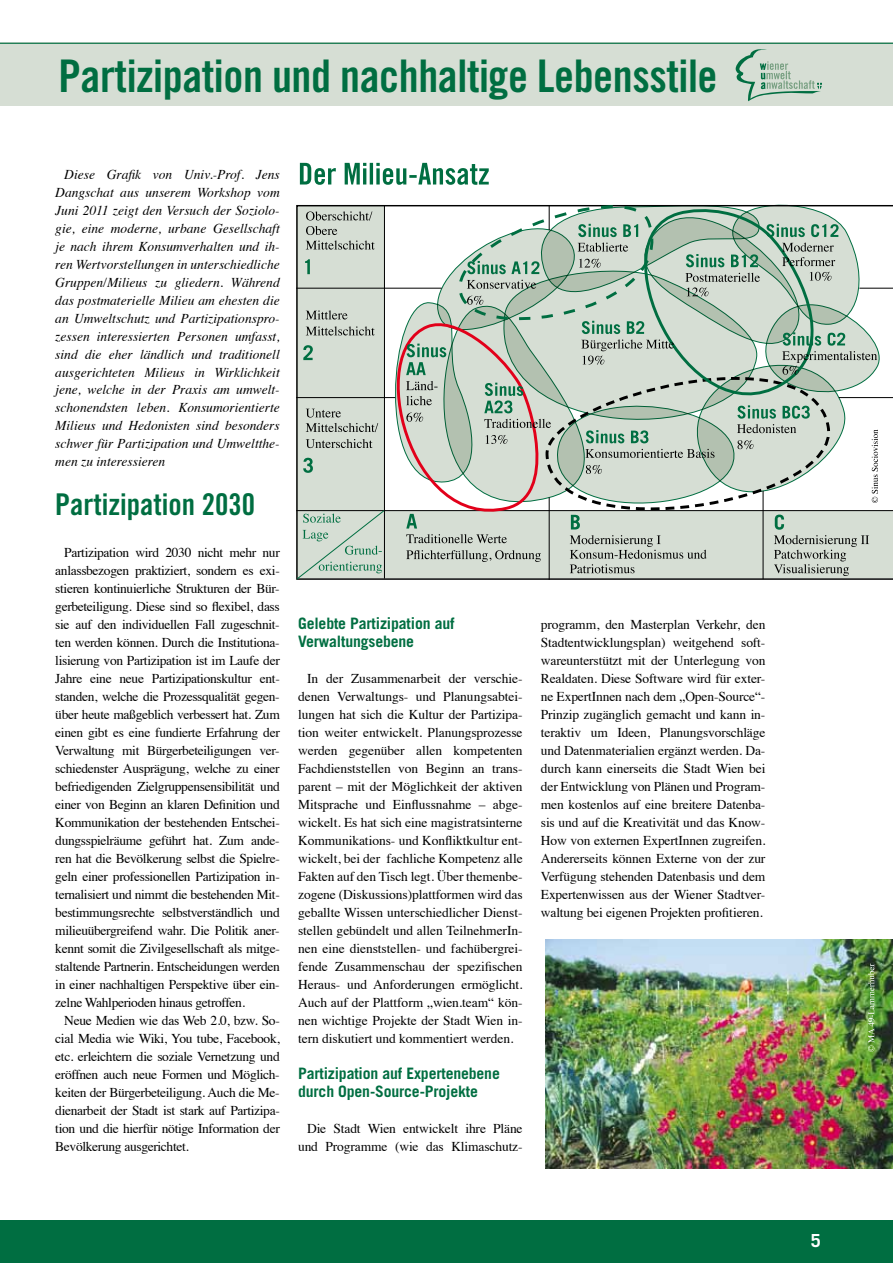
<style>
.page{position:relative;width:893px;height:1263px;background:#fff}
.page>*{position:absolute;margin:0;border:0;box-sizing:border-box;transform-origin:0 0}
.t1{font:45px "Trade Gothic Bold Cond Twenty";letter-spacing:-.01em;color:#006e41}
.t2{font:30px "Trade Gothic Bold Cond Twenty";color:#006e41}
.t3{font:700 18px "Trade Gothic";color:#fff}
.t4{font:700 15.75px/18px "Trade Gothic";letter-spacing:-.01em;color:#006e41}
.t5{font:13.5px/18px "Times";letter-spacing:-.01em;color:#000;text-align:justify}
.t6{font:italic 13.5px/18px "Times";color:#000;text-align:justify}
</style>
<div class="page">
<div style="left:0;top:1220px;width:893px;height:43px;background:#006e41"></div>
<div style="left:0;top:43px;width:893px;height:63px;background:#d6ded4"></div>
<hr style="left:0;top:43px;width:893px;height:1px;background:#006e41">
<svg style="left:736px;top:49px;width:86px;height:52px"></svg>
<hr style="left:859px;top:288px;width:34px;height:1px;background:#000">
<hr style="left:839px;top:397px;width:54px;height:1px;background:#000">
<hr style="left:296px;top:510px;width:597px;height:1px;background:#000">
<svg style="left:300px;top:163px;width:189px;height:22px"></svg>
<img style="left:545px;top:940px;width:348px;height:228px">
<svg style="left:868px;top:963px;width:6px;height:89px"></svg>
<svg style="left:296px;top:204px;width:585px;height:376px;background:#c3cdc3"></svg>
<h1 class="t1" style="left:59px;top:48px;width:661px">Partizipation und nachhaltige Lebensstile</h1>
<p class="t6" style="left:55px;top:164px;width:226px;text-indent:9px">Diese Grafik von Univ.-Prof. Jens Dangschat aus unserem Workshop vom Juni 2011 zeigt den Versuch der Soziolo&shy;gie, eine moderne, urbane Gesellschaft je nach ihrem Konsumverhalten und ih&shy;ren Wertvorstellungen in unterschiedliche Gruppen/Milieus zu gliedern. Während das postmaterielle Milieu am ehesten die an Umweltschutz und Partizipationspro&shy;zessen interessierten Personen umfasst, sind die eher ländlich und traditionell ausgerichteten Milieus in Wirklichkeit jene, welche in der Praxis am umwelt&shy;schonendsten leben. Konsumorientierte Milieus und Hedonisten sind besonders schwer für Partizipation und Umweltthe&shy;men zu interessieren</p>
<h2 class="t2" style="left:55px;top:486px;width:201px">Partizipation 2030</h2>
<p class="t5" style="left:55px;top:542px;width:226px;text-indent:9px">Partizipation wird 2030 nicht mehr nur anlassbezogen praktiziert, sondern es exi&shy;stieren kontinuierliche Strukturen der Bür&shy;gerbeteiligung. Diese sind so flexibel, dass sie auf den individuellen Fall zugeschnit&shy;ten werden können. Durch die Institutiona&shy;lisierung von Partizipation ist im Laufe der Jahre eine neue Partizipationskultur ent&shy;standen, welche die Prozessqualität gegen&shy;über heute maßgeblich verbessert hat. Zum einen gibt es eine fundierte Erfahrung der Verwaltung mit Bürgerbeteiligungen ver&shy;schiedenster Ausprägung, welche zu einer befriedigenden Zielgruppensensibilität und einer von Beginn an klaren Definition und Kommunikation der bestehenden Entschei&shy;dungsspielräume geführt hat. Zum ande&shy;ren hat die Bevölkerung selbst die Spielre&shy;geln einer professionellen Partizipation in&shy;ternalisiert und nimmt die bestehenden Mit&shy;bestimmungsrechte selbstverständlich und milieuübergreifend wahr. Die Politik aner&shy;kennt somit die Zivilgesellschaft als mitge&shy;staltende Partnerin. Entscheidungen werden in einer nachhaltigen Perspektive über ein&shy;zelne Wahlperioden hinaus getroffen.</p>
<p class="t5" style="left:55px;top:1010px;width:226px;text-indent:9px">Neue Medien wie das Web 2.0, bzw. So&shy;cial Media wie Wiki, You tube, Facebook, etc. erleichtern die soziale Vernetzung und eröffnen auch neue Formen und Möglich&shy;keiten der Bürgerbeteiligung. Auch die Me&shy;dienarbeit der Stadt ist stark auf Partizipa&shy;tion und die hierfür nötige Information der Bevölkerung ausgerichtet.</p>
<p class="t4" style="left:298px;top:614px;width:158px">Gelebte Partizipation auf<br>Verwaltungsebene</p>
<p class="t5" style="left:298px;top:668px;width:226px;text-indent:9px">In der Zusammenarbeit der verschie&shy;denen Verwaltungs- und Planungsabtei&shy;lungen hat sich die Kultur der Partizipa&shy;tion weiter entwickelt. Planungsprozesse werden gegenüber allen kompetenten Fachdienststellen von Beginn an trans&shy;parent – mit der Möglichkeit der aktiven Mitsprache und Einflussnahme – abge&shy;wickelt. Es hat sich eine magistratsinterne Kommunikations- und Konfliktkultur ent&shy;wickelt, bei der fachliche Kompetenz alle Fakten auf den Tisch legt. Über themenbe&shy;zogene (Diskussions)plattformen wird das geballte Wissen unterschiedlicher Dienst&shy;stellen gebündelt und allen TeilnehmerIn&shy;nen eine dienststellen- und fachübergrei&shy;fende Zusammenschau der spezifischen Heraus- und Anforderungen ermöglicht.<br>Auch auf der Plattform „wien.team“ kön&shy;nen wichtige Projekte der Stadt Wien in&shy;tern diskutiert und kommentiert werden.</p>
<p class="t4" style="left:298px;top:1064px;width:203px">Partizipation auf Expertenebene durch Open-Source-Projekte</p>
<p class="t5" style="left:298px;top:1118px;width:226px;text-align:right">Die Stadt Wien entwickelt ihre Pläne und Programme (wie das Klimaschutz-</p>
<p class="t5" style="left:541px;top:614px;width:226px">programm, den Masterplan Verkehr, den Stadtentwicklungsplan) weitgehend soft&shy;wareunterstützt mit der Unterlegung von Realdaten. Diese Software wird für exter&shy;ne ExpertInnen nach dem „Open-Source“- Prinzip zugänglich gemacht und kann in&shy;teraktiv um Ideen, Planungsvorschläge und Datenmaterialien ergänzt werden. Da&shy;durch kann einerseits die Stadt Wien bei der Entwicklung von Plänen und Program&shy;men kostenlos auf eine breitere Datenba&shy;sis und auf die Kreativität und das Know-How von externen ExpertInnen zugreifen.<br>Andererseits können Externe von der zur Verfügung stehenden Datenbasis und dem Expertenwissen aus der Wiener Stadtver&shy;waltung bei eigenen Projekten profitieren.</p>
<h3 class="t3" style="left:811px;top:1229px;width:12px">5</h3>
</div>
